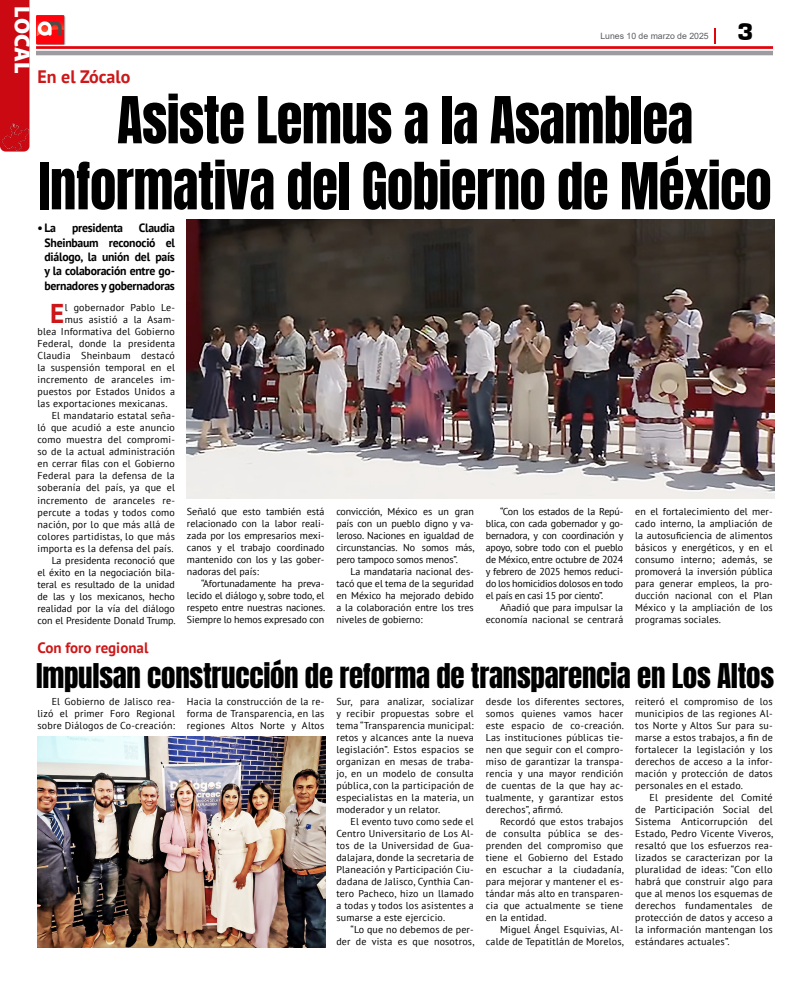
<style>
.page{position:relative;width:808px;height:1007px;background:#fff}
.page>*{position:absolute;margin:0;border:0;box-sizing:border-box;transform-origin:0 0}
.t1{font:55px/66px "Anton";letter-spacing:-.01em;color:#000;text-align:center;scale:.96 1}
.t2{font:29px "Anton";letter-spacing:-.01em;color:#000}
.t3{font:700 27.1px "PT Sans";color:#cd1719}
.t4{font:900 25px "Eurostile";color:#000}
.t5{font:900 22px "Myriad Pro";letter-spacing:-.005em;color:#fff}
.t6{font:700 18px "PT Sans";color:#cd1719}
.t7{font:700 15px "PT Sans";color:#cd1719}
.t8{font:700 12px/14.4px "PT Sans";letter-spacing:-.02em;color:#000;text-align:justify}
.t9{font:10px/12px "PT Sans";letter-spacing:.02em;color:#000;text-align:justify}
.t10{font:10px "PT Sans";color:#000}
.t11{font:8.7px "Arial";color:#5c5b5f}
</style>
<div class="page">
<svg style="left:36px;top:28px;width:737px;height:27px"></svg>
<img style="left:36px;top:16px;width:30px;height:29px">
<img style="left:187px;top:220px;width:587px;height:278px">
<img style="left:38px;top:736px;width:288px;height:211px">
<div style="left:0;top:0;width:29px;height:120px;background:#cb0912"></div>
<img style="left:0;top:120px;width:30px;height:32px">
<h3 class="t5" style="left:37px;top:6px;width:68px;rotate:90deg">LOCAL</h3>
<p class="t11" style="left:600px;top:30px;width:110px">Lunes 10 de marzo de 2025</p>
<h3 class="t4" style="left:737px;top:18px;width:17px">3</h3>
<h3 class="t6" style="left:38px;top:65px;width:94px">En el Zócalo</h3>
<h1 class="t1" style="left:39px;top:91px;width:765px">Asiste Lemus a la Asamblea<br>Informativa del Gobierno de México</h1>
<p class="t8" style="left:45px;top:220px;width:132px;text-indent:94px">Claudia Sheinbaum reconoció el diálogo, la unión del país y la colaboración entre go&shy;bernadores y gobernadoras</p>
<p class="t8" style="left:38px;top:220px;width:20px">•La</p>
<p class="t8" style="left:72px;top:220px;width:53px">presidenta</p>
<h3 class="t3" style="left:50px;top:296px;width:16px">E</h3>
<p class="t9" style="left:65px;top:301px;width:112px">l gobernador Pablo Le-</p>
<p class="t9" style="left:65px;top:313px;width:112px">mus asistió a la Asam-</p>
<p class="t9" style="left:38px;top:325px;width:139px">blea Informativa del Gobierno</p>
<p class="t9" style="left:38px;top:337px;width:139px">Federal, donde la presidenta</p>
<p class="t9" style="left:38px;top:349px;width:139px">Claudia Sheinbaum destacó</p>
<p class="t9" style="left:38px;top:361px;width:139px">la suspensión temporal en el</p>
<p class="t9" style="left:38px;top:373px;width:139px">incremento de aranceles im-</p>
<p class="t9" style="left:38px;top:385px;width:139px">puestos por Estados Unidos a</p>
<p class="t9" style="left:38px;top:397px;width:132px">las exportaciones mexicanas.</p>
<p class="t9" style="left:52px;top:409px;width:125px">El mandatario estatal seña-</p>
<p class="t9" style="left:38px;top:421px;width:139px">ló que acudió a este anuncio</p>
<p class="t9" style="left:38px;top:433px;width:139px">como muestra del compromi-</p>
<p class="t9" style="left:38px;top:445px;width:139px">so de la actual administración</p>
<p class="t9" style="left:38px;top:457px;width:139px">en cerrar filas con el Gobierno</p>
<p class="t9" style="left:38px;top:469px;width:139px">Federal para la defensa de la</p>
<p class="t9" style="left:38px;top:481px;width:139px">soberanía del país, ya que el</p>
<p class="t9" style="left:38px;top:493px;width:139px">incremento de aranceles re-</p>
<p class="t9" style="left:38px;top:505px;width:139px">percute a todas y todos como</p>
<p class="t9" style="left:38px;top:517px;width:139px">nación, por lo que más allá de</p>
<p class="t9" style="left:38px;top:529px;width:139px">colores partidistas, lo que más</p>
<p class="t9" style="left:38px;top:541px;width:138px">importa es la defensa del país.</p>
<p class="t10" style="left:52px;top:553px;width:125px">La presidenta reconoció que</p>
<p class="t10" style="left:38px;top:565px;width:139px">el éxito en la negociación bila-</p>
<p class="t10" style="left:38px;top:577px;width:139px">teral es resultado de la unidad</p>
<p class="t10" style="left:38px;top:589px;width:139px">de las y los mexicanos, hecho</p>
<p class="t10" style="left:38px;top:601px;width:139px">realidad por la vía del diálogo</p>
<p class="t10" style="left:38px;top:613px;width:140px">con el Presidente Donald Trump.</p>
<h3 class="t7" style="left:38px;top:637px;width:112px">Con foro regional</h3>
<p class="t9" style="left:187px;top:504px;width:139px">Señaló que esto también está relacionado con la labor reali&shy;zada por los empresarios mexi&shy;canos y el trabajo coordinado mantenido con los y las gober&shy;nadoras del país:</p>
<p class="t9" style="left:187px;top:576px;width:140px;text-indent:14px">“Afortunadamente ha preva&shy;lecido el diálogo y, sobre todo, el respeto entre nuestras naciones.<br>Siempre lo hemos expresado con</p>
<p class="t9" style="left:336px;top:504px;width:140px">convicción, México es un gran país con un pueblo digno y va&shy;leroso. Naciones en igualdad de circunstancias. No somos más, pero tampoco somos menos”.</p>
<p class="t9" style="left:336px;top:564px;width:139px;text-indent:14px">La mandataria nacional des&shy;tacó que el tema de la seguridad en México ha mejorado debido a la colaboración entre los tres niveles de gobierno:</p>
<p class="t9" style="left:486px;top:504px;width:139px;text-indent:14px">“Con los estados de la Repú&shy;blica, con cada gobernador y go&shy;bernadora, y con coordinación y apoyo, sobre todo con el pueblo de México, entre octubre de 2024 y febrero de 2025 hemos reduci&shy;do los homicidios dolosos en todo el país en casi 15 por ciento”.</p>
<p class="t9" style="left:486px;top:600px;width:139px;text-align:right">Añadió que para impulsar la economía nacional se centrará</p>
<p class="t9" style="left:635px;top:504px;width:139px">en el fortalecimiento del mer&shy;cado interno, la ampliación de la autosuficiencia de alimentos básicos y energéticos, y en el consumo interno; además, se promoverá la inversión pública para generar empleos, la pro&shy;ducción nacional con el Plan México y la ampliación de los programas sociales.</p>
<h2 class="t2" style="left:36px;top:661px;width:739px">Impulsan construcción de reforma de transparencia en Los Altos</h2>
<p class="t9" style="left:38px;top:695px;width:139px;text-indent:14px">El Gobierno de Jalisco rea&shy;lizó el primer Foro Regional sobre Diálogos de Co-creación:</p>
<p class="t9" style="left:187px;top:695px;width:139px">Hacia la construcción de la re&shy;forma de Transparencia, en las regiones Altos Norte y Altos</p>
<p class="t9" style="left:336px;top:695px;width:139px">Sur, para analizar, socializar y recibir propuestas sobre el tema “Transparencia municipal: retos y alcances ante la nueva legislación”. Estos espacios se organizan en mesas de traba&shy;jo, en un modelo de consulta pública, con la participación de especialistas en la materia, un moderador y un relator.</p>
<p class="t9" style="left:336px;top:815px;width:139px;text-indent:14px">El evento tuvo como sede el Centro Universitario de Los Al&shy;tos de la Universidad de Gua&shy;dalajara, donde la secretaria de Planeación y Participación Ciu&shy;dadana de Jalisco, Cynthia Can&shy;tero Pacheco, hizo un llamado a todas y todos los asistentes a sumarse a este ejercicio.</p>
<p class="t9" style="left:336px;top:923px;width:140px;text-align:right">“Lo que no debemos de per&shy;der de vista es que nosotros,</p>
<p class="t9" style="left:486px;top:695px;width:140px">desde los diferentes sectores, somos quienes vamos hacer este espacio de co-creación.<br>Las instituciones públicas tie&shy;nen que seguir con el compro&shy;miso de garantizar la transpa&shy;rencia y una mayor rendición de cuentas de la que hay ac&shy;tualmente, y garantizar estos derechos”, afirmó.</p>
<p class="t9" style="left:486px;top:815px;width:140px;text-indent:14px">Recordó que estos trabajos de consulta pública se des&shy;prenden del compromiso que tiene el Gobierno del Estado en escuchar a la ciudadanía, para mejorar y mantener el es&shy;tándar más alto en transparen&shy;cia que actualmente se tiene en la entidad.</p>
<p class="t9" style="left:486px;top:923px;width:140px;text-align:right">Miguel Ángel Esquivias, Al&shy;calde de Tepatitlán de Morelos,</p>
<p class="t9" style="left:635px;top:695px;width:139px">reiteró el compromiso de los municipios de las regiones Al&shy;tos Norte y Altos Sur para su&shy;marse a estos trabajos, a fin de fortalecer la legislación y los derechos de acceso a la infor&shy;mación y protección de datos personales en el estado.</p>
<p class="t9" style="left:635px;top:791px;width:140px;text-indent:14px">El presidente del Comité de Participación Social del Sistema Anticorrupción del Estado, Pedro Vicente Viveros, resaltó que los esfuerzos rea&shy;lizados se caracterizan por la pluralidad de ideas: “Con ello habrá que construir algo para que al menos los esquemas de derechos fundamentales de protección de datos y acceso a la información mantengan los estándares actuales”.</p>
</div>
